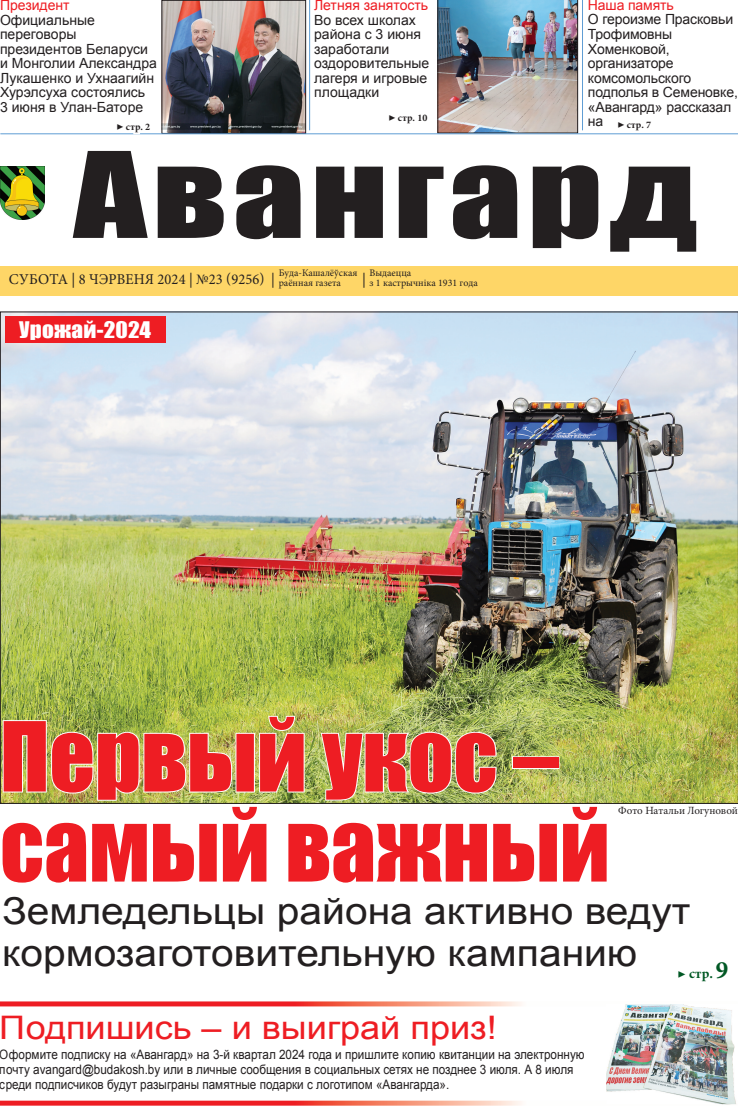
<style>
.page{position:relative;width:738px;height:1106px;background:#fff}
.page>*{position:absolute;margin:0;border:0;box-sizing:border-box;transform-origin:0 0}
.t1{font:110px "Impact";letter-spacing:.04em;color:#231f20;scale:1.31 1}
.t2{font:89px/90px "Impact";color:#ee1d23}
.t3{font:37px/42px "Arial";color:#231f20;scale:1.1 1}
.t4{font:32.4px "Arial";color:#ee1d23;scale:1.11 1}
.t5{font:21px "Impact";letter-spacing:.01em;color:#fff;scale:1.1 1}
.t6{font:15px "Minion Pro";letter-spacing:.01em;color:#231f20}
.t7{font:14px/14.5px "Arial";color:#231f20}
.t8{font:14px "Arial";color:#ee1d23}
.t9{font:700 14px "Minion Pro";color:#005824}
.t10{font:13px/15px "Arial";color:#231f20;scale:.9 1}
.t11{font:11px "Minion Pro";color:#231f20}
.t12{font:10px/10px "Minion Pro";color:#231f20}
.t13{font:700 10px "Minion Pro";letter-spacing:.015em;color:#231f20}
.s1{font-size:12px}
.s2{font-size:25px}
</style>
<div class="page">
<img style="left:437px;top:0;width:140px;height:133px">
<img style="left:2px;top:314px;width:733px;height:401px">
<img style="left:164px;top:2px;width:139px;height:130px">
<div style="left:162px;top:0;width:143px;height:134px;border:1px solid #231f20"></div>
<img style="left:623px;top:1006px;width:109px;height:7px">
<svg style="left:0;top:1013px;width:736px;height:92px"></svg>
<svg style="left:0;top:1001px;width:688px;height:5px"></svg>
<hr style="left:0;top:134px;width:737px;height:1px;background:#5f9dd4">
<div style="left:0;top:266px;width:737px;height:29px;background:#fed667"></div>
<img style="left:0;top:167px;width:44px;height:52px">
<hr style="left:309px;top:0;width:1px;height:130px;background:#5f9dd4">
<hr style="left:581px;top:0;width:1px;height:130px;background:#5f9dd4">
<svg style="left:612px;top:133px;width:44px;height:2px"></svg>
<svg style="left:0;top:133px;width:160px;height:2px"></svg>
<div style="left:5px;top:316px;width:160px;height:27px;background:#ee1d23"></div>
<img style="left:0;top:715px;width:737px;height:89px">
<p class="t8" style="left:587px;top:-4px;width:87px">Наша память</p>
<p class="t7" style="left:587px;top:12px;width:151px">О героизме Прасковьи<br>Трофимовны<br>Хоменковой, организаторе комсомольского подполья в Семеновке, «Авангард» рассказал на</p>
<p class="t8" style="left:314px;top:-4px;width:115px">Летняя занятость</p>
<p class="t7" style="left:314px;top:13px;width:117px">Во всех школах района с 3 июня заработали оздоровительные лагеря и игровые площадки</p>
<p class="t13" style="left:388px;top:111px;width:40px"><span class="s1">▶</span> стр. 10</p>
<p class="t8" style="left:0;top:-4px;width:71px">Президент</p>
<p class="t7" style="left:0;top:13px;width:158px">Официальные переговоры президентов Беларуси и Монголии Александра<br>Лукашенко и Ухнаагийн<br>Хурэлсуха состоялись<br>3 июня в Улан-Баторе</p>
<p class="t13" style="left:116px;top:120px;width:35px"><span class="s1">▶</span> стр. 2</p>
<p class="t13" style="left:617px;top:118px;width:35px"><span class="s1">▶</span> стр. 7</p>
<h1 class="t1" style="left:73px;top:109px;width:478px">Авангард</h1>
<p class="t12" style="left:278px;top:268px;width:80px">Буда-Кашалёўская раённая газета</p>
<p class="t6" style="left:9px;top:269px;width:267px">СУБОТА | 8 ЧЭРВЕНЯ 2024 | №23 (9256) |</p>
<p class="t6" style="left:362px;top:269px;width:5px">|</p>
<p class="t12" style="left:369px;top:268px;width:110px">Выдаецца<br>з 1 кастрычніка 1931 года</p>
<h3 class="t5" style="left:19px;top:313px;width:121px">Урожай-2024</h3>
<h2 class="t2" style="left:0;top:709px;width:610px">Первый укос – самый важный</h2>
<p class="t11" style="left:617px;top:803px;width:121px">Фото Натальи Логуновой</p>
<h3 class="t3" style="left:2px;top:890px;width:627px">Земледельцы района активно ведут кормозаготовительную кампанию</h3>
<p class="t9" style="left:677px;top:963px;width:52px">▶ стр. <span class="s2">9</span></p>
<h3 class="t4" style="left:0;top:1006px;width:449px">Подпишись – и выиграй приз!</h3>
<p class="t10" style="left:0;top:1046px;width:650px">Оформите подписку на «Авангард» на 3-й квартал 2024 года и пришлите копию квитанции на электронную почту avangard@budakosh.by или в личные сообщения в социальных сетях не позднее 3 июля. А 8 июля среди подписчиков будут разыграны памятные подарки с логотипом «Авангарда».</p>
</div>
